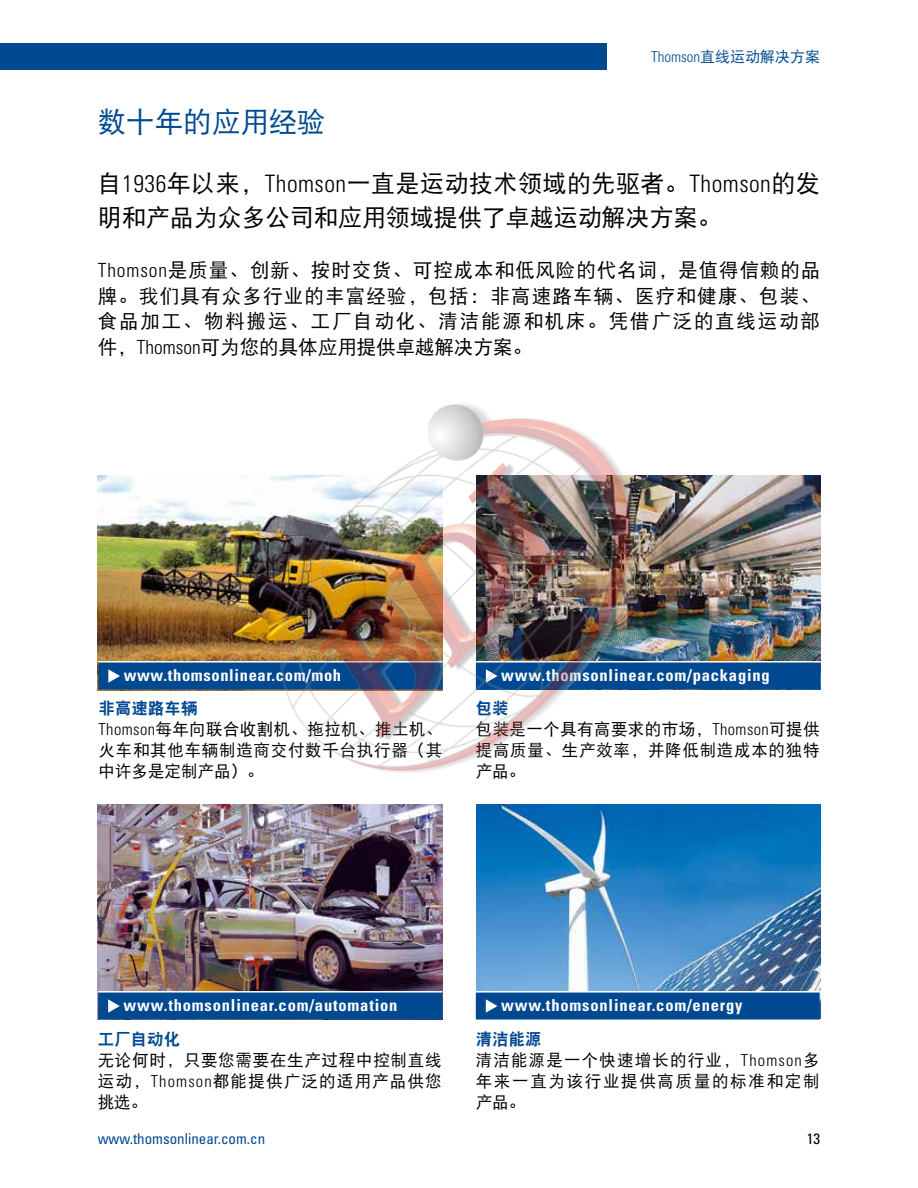
<style>
.page{position:relative;width:918px;height:1188px;background:#fff}
.page>*{position:absolute;margin:0;border:0;box-sizing:border-box;transform-origin:0 0}
.t1{font:28.5px "DF Hei W5";color:#004991}
.t2{font:24px/34.5px "DF Hei W5";color:#000}
.t3{font:19.5px/25.5px "DF Hei W5";letter-spacing:.09em;color:#000;text-align:justify}
.t4{font:16.5px/21px "DF Hei W5";letter-spacing:.045em;color:#000;text-align:justify}
.t5{font:700 condensed 16.5px "Univers LT Std";letter-spacing:.05em;color:#fff}
.t6{font:16.5px "DF Hei W9";color:#004991}
.t7{font:condensed 15px "Univers LT Std";color:#004991}
.t8{font:15px "DF Hei W5";color:#004991}
.t9{font:condensed 15px "Univers LT Std";color:#000}
.s1{font-family:"Univers LT Std";font-weight:300;font-stretch:condensed}
</style>
<div class="page">
<div style="left:0;top:43px;width:607px;height:27px;background:#004991"></div>
<img style="left:737px;top:476px;width:83px;height:185px">
<img style="left:98px;top:475px;width:83px;height:186px">
<img style="left:476px;top:805px;width:344px;height:186px">
<img style="left:98px;top:804px;width:344px;height:187px">
<div style="left:477px;top:663px;width:342px;height:26px;background:#004991"></div>
<div style="left:476px;top:662px;width:344px;height:28px;border:2px solid #004991"></div>
<div style="left:477px;top:993px;width:342px;height:26px;background:#004991"></div>
<svg style="left:485px;top:999px;width:13px;height:14px"></svg>
<div style="left:476px;top:992px;width:344px;height:28px;border:2px solid #004991"></div>
<div style="left:99px;top:663px;width:343px;height:26px;background:#004991"></div>
<svg style="left:108px;top:669px;width:12px;height:14px"></svg>
<div style="left:98px;top:662px;width:345px;height:28px;border:2px solid #004991"></div>
<div style="left:99px;top:993px;width:343px;height:26px;background:#004991"></div>
<svg style="left:108px;top:999px;width:12px;height:14px"></svg>
<div style="left:98px;top:992px;width:344px;height:28px;border:2px solid #004991"></div>
<hr style="left:473px;top:661px;width:348px;height:2px;background:#fff">
<hr style="left:470px;top:991px;width:351px;height:2px;background:#fff">
<hr style="left:98px;top:661px;width:344px;height:2px;background:#fff">
<hr style="left:98px;top:991px;width:344px;height:2px;background:#fff">
<img style="left:181px;top:403px;width:556px;height:469px">
<h1 class="t1" style="left:98px;top:107px;width:229px">数十年的应用经验</h1>
<p class="t8" style="left:651px;top:49px;width:171px"><span class="s1">Thomson</span>直线运动解决方案</p>
<h2 class="t2" style="left:98px;top:166px;width:724px">自<span class="s1">1936</span>年以来，<span class="s1">Thomson</span>一直是运动技术领域的先驱者。<span class="s1">Thomson</span>的发明和产品为众多公司和应用领域提供了卓越运动解决方案。</h2>
<p class="t3" style="left:98px;top:257px;width:724px"><span class="s1">Thomson</span>是质量、创新、按时交货、可控成本和低风险的代名词，是值得信赖的品牌。我们具有众多行业的丰富经验，包括：非高速路车辆、医疗和健康、包装、食品加工、物料搬运、工厂自动化、清洁能源和机床。凭借广泛的直线运动部件，<span class="s1">Thomson</span>可为您的具体应用提供卓越解决方案。</p>
<p class="t5" style="left:124px;top:665px;width:219px">www.thomsonlinear.com/moh</p>
<p class="t6" style="left:99px;top:700px;width:101px">非高速路车辆</p>
<p class="t4" style="left:99px;top:719px;width:345px"><span class="s1">Thomson</span>每年向联合收割机、拖拉机、推土机、火车和其他车辆制造商交付数千台执行器（其中许多是定制产品）。</p>
<p class="t5" style="left:501px;top:665px;width:270px">www.thomsonlinear.com/packaging</p>
<p class="t6" style="left:476px;top:700px;width:34px">包装</p>
<p class="t4" style="left:476px;top:719px;width:345px">包装是一个具有高要求的市场，<span class="s1">Thomson</span>可提供提高质量、生产效率，并降低制造成本的独特产品。</p>
<p class="t5" style="left:123px;top:995px;width:276px">www.thomsonlinear.com/automation</p>
<p class="t6" style="left:98px;top:1031px;width:84px">工厂自动化</p>
<p class="t4" style="left:98px;top:1049px;width:345px">无论何时，只要您需要在生产过程中控制直线运动，<span class="s1">Thomson</span>都能提供广泛的适用产品供您挑选。</p>
<p class="t5" style="left:501px;top:995px;width:243px">www.thomsonlinear.com/energy</p>
<p class="t6" style="left:476px;top:1031px;width:67px">清洁能源</p>
<p class="t4" style="left:476px;top:1049px;width:345px">清洁能源是一个快速增长的行业，<span class="s1">Thomson</span>多年来一直为该行业提供高质量的标准和定制产品。</p>
<p class="t7" style="left:98px;top:1129px;width:169px">www.thomsonlinear.com.cn</p>
<p class="t9" style="left:807px;top:1129px;width:15px">13</p>
</div>
